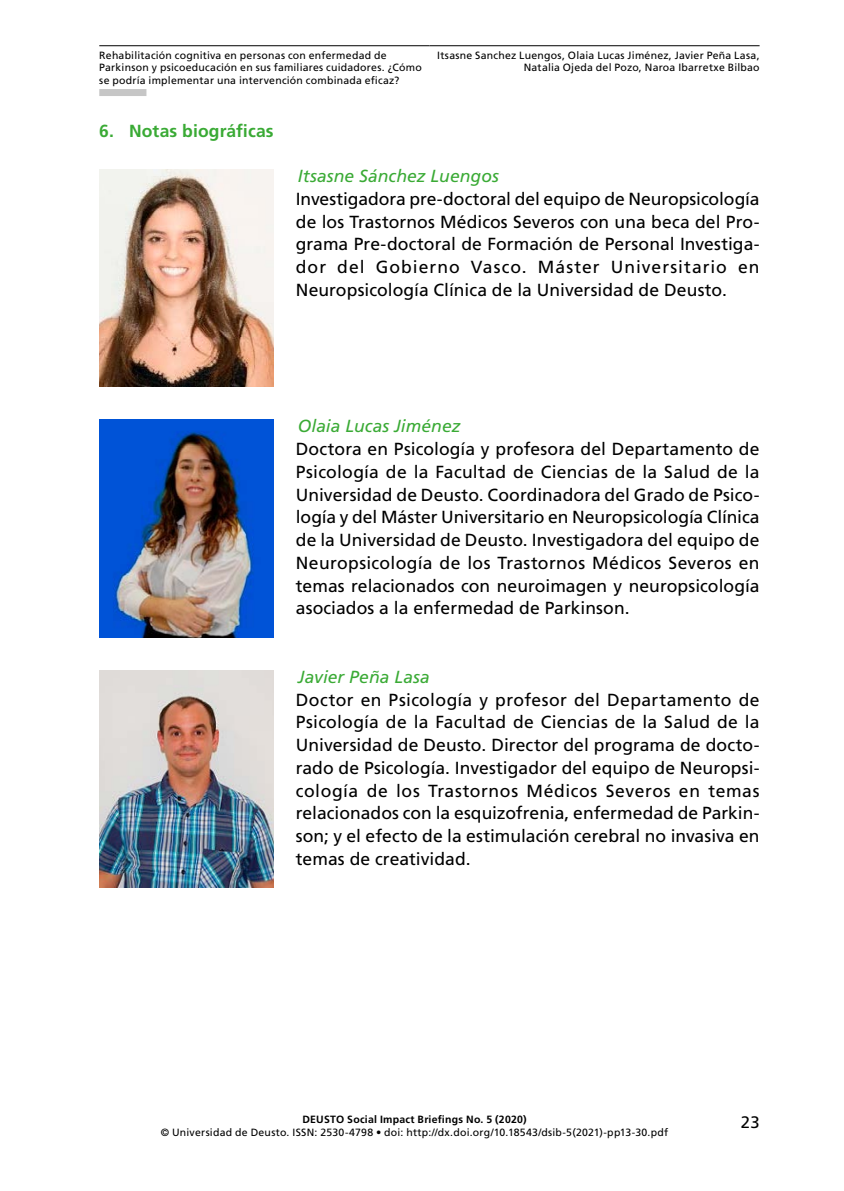
<style>
.page{position:relative;width:844px;height:1191px;background:#fff}
.page>*{position:absolute;margin:0;border:0;box-sizing:border-box;transform-origin:0 0}
.Texto_general{font:17.5px/22.8px "Frutiger";color:#000;text-align:justify}
.Titulo2{font:italic 17.5px "Frutiger";letter-spacing:.005em;color:#3aaa35}
.Titulo1{font:700 17.5px "Frutiger";letter-spacing:.01em;color:#3aaa35}
.t1{font:16.62px "Frutiger";color:#000}
.t2{font:10.5px/12.6px "Frutiger";letter-spacing:.02em;color:#000}
.t3{font:700 10.5px "Frutiger";letter-spacing:.025em;color:#000}
</style>
<div class="page">
<hr style="left:99px;top:45px;width:330px;height:1px;background:#000">
<hr style="left:429px;top:45px;width:330px;height:1px;background:#000">
<div style="left:99px;top:89px;width:47px;height:7px;background:#c6c6c6"></div>
<img style="left:99px;top:169px;width:174px;height:217px">
<img style="left:99px;top:420px;width:174px;height:217px">
<img style="left:99px;top:670px;width:174px;height:217px">
<p class="t2" style="left:99px;top:49px;width:324px">Rehabilitación cognitiva en personas con enfermedad de<br>Parkinson y psicoeducación en sus familiares cuidadores. ¿Cómo se podría implementar una intervención combinada eficaz?</p>
<p class="t2" style="left:437px;top:49px;width:324px;text-align:right">Itsasne Sanchez Luengos, Olaia Lucas Jiménez, Javier Peña Lasa,<br>Natalia Ojeda del Pozo, Naroa Ibarretxe Bilbao</p>
<p class="Titulo1" style="left:99px;top:120px;width:176px">6. Notas biográficas</p>
<p class="Titulo2" style="left:298px;top:166px;width:202px">Itsasne Sánchez Luengos</p>
<p class="Texto_general" style="left:296px;top:187px;width:465px">Investigadora pre-doctoral del equipo de Neuropsicología de los Trastornos Médicos Severos con una beca del Pro&shy;grama Pre-doctoral de Formación de Personal Investiga&shy;dor del Gobierno Vasco. Máster Universitario en Neuropsicología Clínica de la Universidad de Deusto.</p>
<p class="Titulo2" style="left:298px;top:416px;width:164px">Olaia Lucas Jiménez</p>
<p class="Texto_general" style="left:296px;top:437px;width:465px">Doctora en Psicología y profesora del Departamento de Psicología de la Facultad de Ciencias de la Salud de la Universidad de Deusto. Coordinadora del Grado de Psico&shy;logía y del Máster Universitario en Neuropsicología Clínica de la Universidad de Deusto. Investigadora del equipo de Neuropsicología de los Trastornos Médicos Severos en temas relacionados con neuroimagen y neuropsicología asociados a la enfermedad de Parkinson.</p>
<p class="Titulo2" style="left:298px;top:666px;width:133px">Javier Peña Lasa</p>
<p class="Texto_general" style="left:296px;top:688px;width:465px">Doctor en Psicología y profesor del Departamento de Psicología de la Facultad de Ciencias de la Salud de la Universidad de Deusto. Director del programa de docto&shy;rado de Psicología. Investigador del equipo de Neuropsi&shy;cología de los Trastornos Médicos Severos en temas relacionados con la esquizofrenia, enfermedad de Parkin&shy;son; y el efecto de la estimulación cerebral no invasiva en temas de creatividad.</p>
<p class="t3" style="left:302px;top:1113px;width:226px">DEUSTO Social Impact Briefings No. 5 (2020)</p>
<p class="t2" style="left:161px;top:1125px;width:509px">© Universidad de Deusto. ISSN: 2530-4798 • doi: http://dx.doi.org/10.18543/dsib-5(2021)-pp13-30.pdf</p>
<p class="t1" style="left:740px;top:1112px;width:20px">23</p>
</div>
